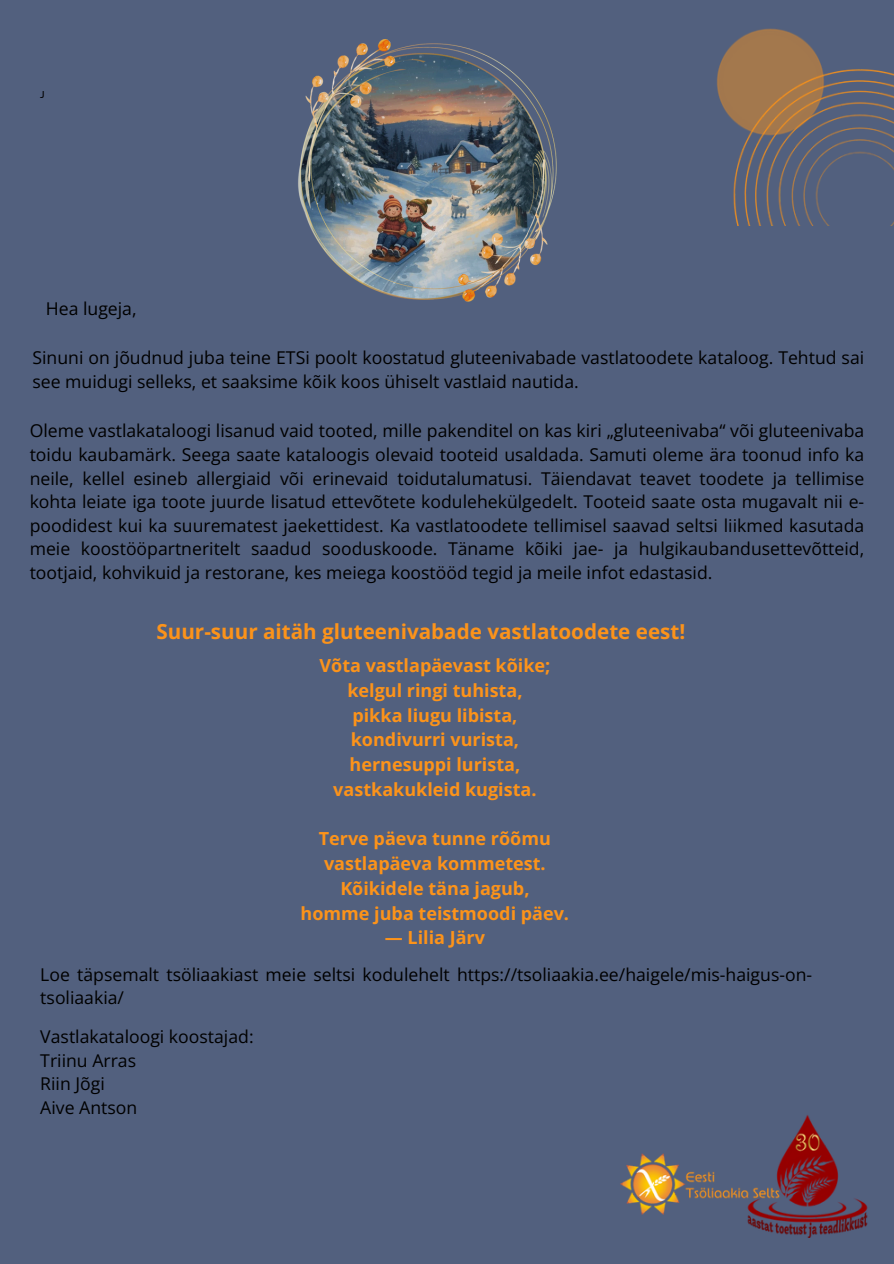
<style>
.page{position:relative;width:894px;height:1264px;background:#fff}
.page>*{position:absolute;margin:0;border:0;box-sizing:border-box;transform-origin:0 0}
.t1{font:700 20.7px "Open Sans";color:#fc931a}
.t2{font:700 18px/24.8px "Open Sans";color:#fc931a;text-align:center}
.t3{font:17.55px/23.7px "Open Sans";color:#000}
.t4{font:9.9px "Rondana";color:#000}
</style>
<div class="page">
<div style="left:0;top:0;width:893px;height:1263px;background:#52607e"></div>
<img style="left:733px;top:173px;width:160px;height:52px">
<img style="left:717px;top:28px;width:176px;height:145px">
<img style="left:298px;top:39px;width:259px;height:263px">
<img style="left:620px;top:1115px;width:248px;height:122px">
<p class="t4" style="left:40px;top:88px;width:6px">J</p>
<p class="t3" style="left:46px;top:296px;width:92px">Hea lugeja,</p>
<p class="t3" style="left:32px;top:345px;width:833px">Sinuni on jõudnud juba teine ETSi poolt koostatud gluteenivabade vastlatoodete kataloog. Tehtud sai see muidugi selleks, et saaksime kõik koos ühiselt vastlaid nautida.</p>
<p class="t3" style="left:30px;top:418px;width:835px;text-align:justify">Oleme vastlakataloogi lisanud vaid tooted, mille pakenditel on kas kiri „gluteenivaba“ või gluteenivaba toidu kaubamärk. Seega saate kataloogis olevaid tooteid usaldada. Samuti oleme ära toonud info ka neile, kellel esineb allergiaid või erinevaid toidutalumatusi. Täiendavat teavet toodete ja tellimise kohta leiate iga toote juurde lisatud ettevõtete kodulehekülgedelt. Tooteid saate osta mugavalt nii e&shy;poodidest kui ka suurematest jaekettidest. Ka vastlatoodete tellimisel saavad seltsi liikmed kasutada meie koostööpartneritelt saadud sooduskoode. Täname kõiki jae- ja hulgikaubandusettevõtteid, tootjaid, kohvikuid ja restorane, kes meiega koostööd tegid ja meile infot edastasid.</p>
<p class="t1" style="left:156px;top:616px;width:530px">Suur-suur aitäh gluteenivabade vastlatoodete eest!</p>
<p class="t2" style="left:319px;top:652px;width:232px">Võta vastlapäevast kõike; kelgul ringi tuhista,<br>pikka liugu libista, kondivurri vurista, hernesuppi lurista, vastkakukleid kugista.</p>
<p class="t2" style="left:300px;top:826px;width:270px">Terve päeva tunne rõõmu vastlapäeva kommetest.<br>Kõikidele täna jagub,<br>homme juba teistmoodi päev.</p>
<p class="t2" style="left:385px;top:925px;width:102px">— Lilia Järv</p>
<p class="t3" style="left:40px;top:961px;width:773px">Loe täpsemalt tsöliaakiast meie seltsi kodulehelt https://tsoliaakia.ee/haigele/mis-haigus-on&shy;tsoliaakia/</p>
<p class="t3" style="left:40px;top:1024px;width:215px">Vastlakataloogi koostajad:<br>Triinu Arras<br>Riin Jõgi<br>Aive Antson</p>
</div>
